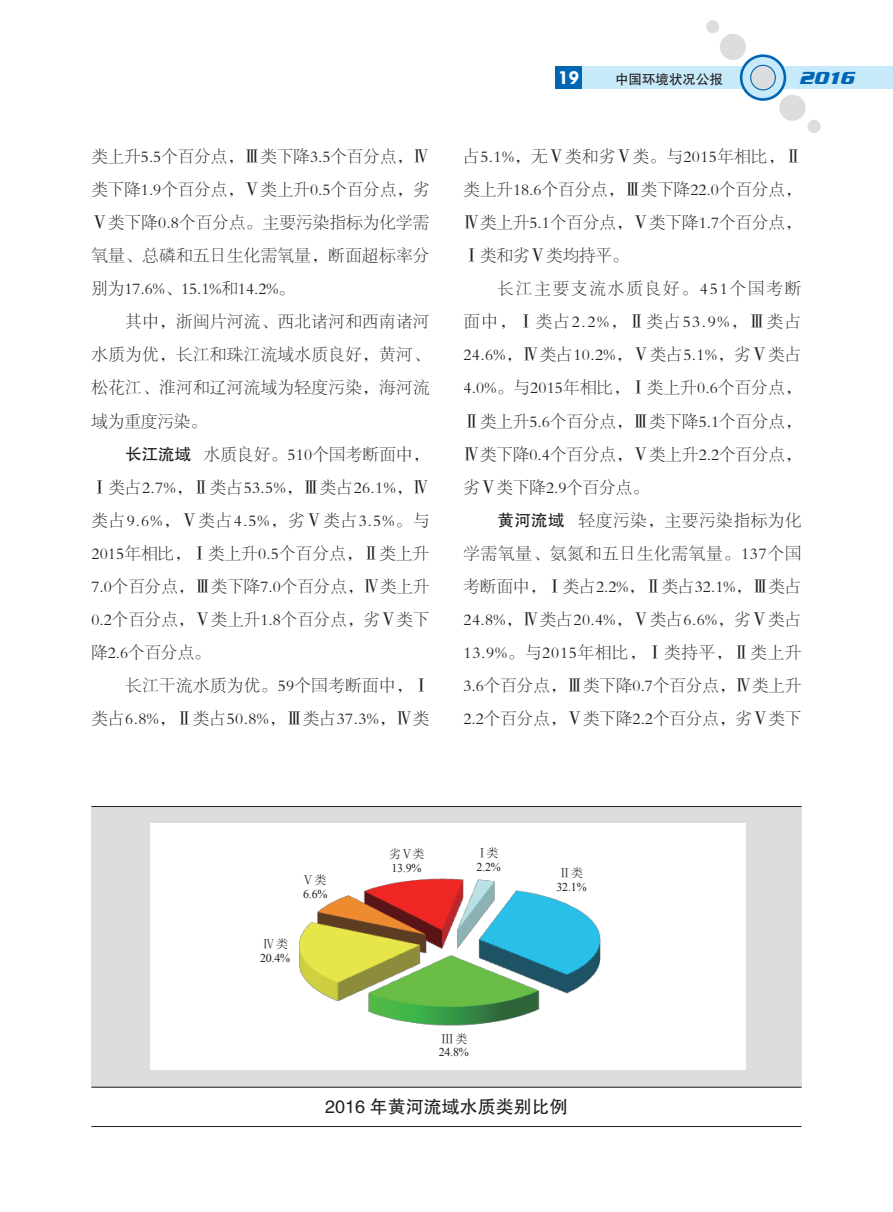
<style>
.page{position:relative;width:893px;height:1212px;background:#fff}
.page>*{position:absolute;margin:0;border:0;box-sizing:border-box;transform-origin:0 0}
.t1{font:18px "FZHTJW GB1 0";color:#231f20}
.t2{font:italic 700 18px "Serpentine D";color:#0166b3}
.t3{font:18px "Geometric 415 BT Black A";color:#fff}
.t4{font:16.5px/33px "FZSYJW GB1 0";color:#231f20;text-align:justify}
.t5{font:16.5px/33px "FZSYJW GB1 0";letter-spacing:.025em;color:#231f20;text-align:right}
.t6{font:13.5px "FZHTJW GB1 0";color:#231f20}
.t7{font:12px "Times New Roman";letter-spacing:-.02em;color:#231f20}
.t8{font:12px "Sim Sun";letter-spacing:.03em;color:#231f20}
.s1{font-family:"FZHTJW GB1 0"}
</style>
<div class="page">
<div style="left:581px;top:66px;width:312px;height:23px;background:#c6eafa"></div>
<div style="left:555px;top:66px;width:26px;height:23px;background:#0166b3"></div>
<svg style="left:740px;top:54px;width:46px;height:47px"></svg>
<div style="left:742px;top:57px;width:42px;height:41px;background:#c6eafa;border-radius:50%"></div>
<div style="left:751px;top:65px;width:24px;height:25px;background:#dcdddf;border-radius:50%"></div>
<div style="left:750px;top:65px;width:26px;height:25px;border:1px solid #0166b3;border-radius:50%"></div>
<div style="left:720px;top:34px;width:26px;height:26px;background:#dcdddf;border-radius:50%"></div>
<div style="left:706px;top:20px;width:13px;height:13px;background:#dcdddf;border-radius:50%"></div>
<svg style="left:779px;top:94px;width:27px;height:27px"></svg>
<div style="left:807px;top:120px;width:14px;height:13px;background:#dcdddf;border-radius:50%"></div>
<div style="left:91px;top:806px;width:710px;height:281px;background:#dcdddf"></div>
<hr style="left:91px;top:1126px;width:710px;height:1px;background:#231f20">
<hr style="left:91px;top:806px;width:710px;height:1px;background:#231f20">
<hr style="left:91px;top:1087px;width:710px;height:1px;background:#231f20">
<div style="left:150px;top:823px;width:595px;height:247px;background:#fff"></div>
<img style="left:299px;top:878px;width:302px;height:148px">
<p class="t4" style="left:91px;top:141px;width:340px">类上升5.5个百分点，Ⅲ类下降3.5个百分点，Ⅳ类下降1.9个百分点，Ⅴ类上升0.5个百分点，劣Ⅴ类下降0.8个百分点。主要污染指标为化学需氧量、总磷和五日生化需氧量，断面超标率分别为17.6%、15.1%和14.2%。</p>
<p class="t4" style="left:91px;top:306px;width:340px;text-indent:34px">其中，浙闽片河流、西北诸河和西南诸河水质为优，长江和珠江流域水质良好，黄河、松花江、淮河和辽河流域为轻度污染，海河流域为重度污染。</p>
<p class="t4" style="left:91px;top:438px;width:340px;text-indent:34px"><span class="s1">长江流域</span> 水质良好。510个国考断面中，Ⅰ类占2.7%，Ⅱ类占53.5%，Ⅲ类占26.1%，Ⅳ类占9.6%，Ⅴ类占4.5%，劣Ⅴ类占3.5%。与2015年相比，Ⅰ类上升0.5个百分点，Ⅱ类上升7.0个百分点，Ⅲ类下降7.0个百分点，Ⅳ类上升0.2个百分点，Ⅴ类上升1.8个百分点，劣Ⅴ类下降2.6个百分点。</p>
<p class="t5" style="left:91px;top:669px;width:340px">长江干流水质为优。59个国考断面中，Ⅰ<br>类占6.8%，Ⅱ类占50.8%，Ⅲ类占37.3%，Ⅳ类</p>
<p class="t3" style="left:558px;top:66px;width:22px">19</p>
<p class="t6" style="left:615px;top:71px;width:109px">中国环境状况公报</p>
<p class="t2" style="left:799px;top:68px;width:62px">2016</p>
<p class="t4" style="left:463px;top:141px;width:340px">占5.1%，无Ⅴ类和劣Ⅴ类。与2015年相比，Ⅱ类上升18.6个百分点，Ⅲ类下降22.0个百分点，Ⅳ类上升5.1个百分点，Ⅴ类下降1.7个百分点，Ⅰ类和劣Ⅴ类均持平。</p>
<p class="t4" style="left:463px;top:273px;width:340px;text-indent:34px">长江主要支流水质良好。451个国考断面中，Ⅰ类占2.2%，Ⅱ类占53.9%，Ⅲ类占24.6%，Ⅳ类占10.2%，Ⅴ类占5.1%，劣Ⅴ类占4.0%。与2015年相比，Ⅰ类上升0.6个百分点，Ⅱ类上升5.6个百分点，Ⅲ类下降5.1个百分点，Ⅳ类下降0.4个百分点，Ⅴ类上升2.2个百分点，劣Ⅴ类下降2.9个百分点。</p>
<p class="t4" style="left:463px;top:504px;width:340px;text-indent:34px"><span class="s1">黄河流域</span> 轻度污染，主要污染指标为化学需氧量、氨氮和五日生化需氧量。137个国考断面中，Ⅰ类占2.2%，Ⅱ类占32.1%，Ⅲ类占24.8%，Ⅳ类占20.4%，Ⅴ类占6.6%，劣Ⅴ类占13.9%。与2015年相比，Ⅰ类持平，Ⅱ类上升3.6个百分点，Ⅲ类下降0.7个百分点，Ⅳ类上升2.2个百分点，Ⅴ类下降2.2个百分点，劣Ⅴ类下</p>
<p class="t8" style="left:302px;top:873px;width:26px">Ⅴ类</p>
<p class="t7" style="left:303px;top:885px;width:26px">6.6%</p>
<p class="t8" style="left:263px;top:937px;width:27px">Ⅳ类</p>
<p class="t7" style="left:260px;top:950px;width:32px">20.4%</p>
<p class="t8" style="left:389px;top:848px;width:37px">劣Ⅴ类</p>
<p class="t7" style="left:391px;top:859px;width:32px">13.9%</p>
<p class="t8" style="left:476px;top:847px;width:24px">Ⅰ类</p>
<p class="t7" style="left:476px;top:859px;width:26px">2.2%</p>
<p class="t8" style="left:441px;top:1032px;width:28px">Ⅲ类</p>
<p class="t7" style="left:439px;top:1043px;width:32px">24.8%</p>
<p class="t8" style="left:559px;top:867px;width:26px">Ⅱ类</p>
<p class="t7" style="left:556px;top:879px;width:32px">32.1%</p>
<p class="t1" style="left:325px;top:1096px;width:244px">2016 年黄河流域水质类别比例</p>
</div>
